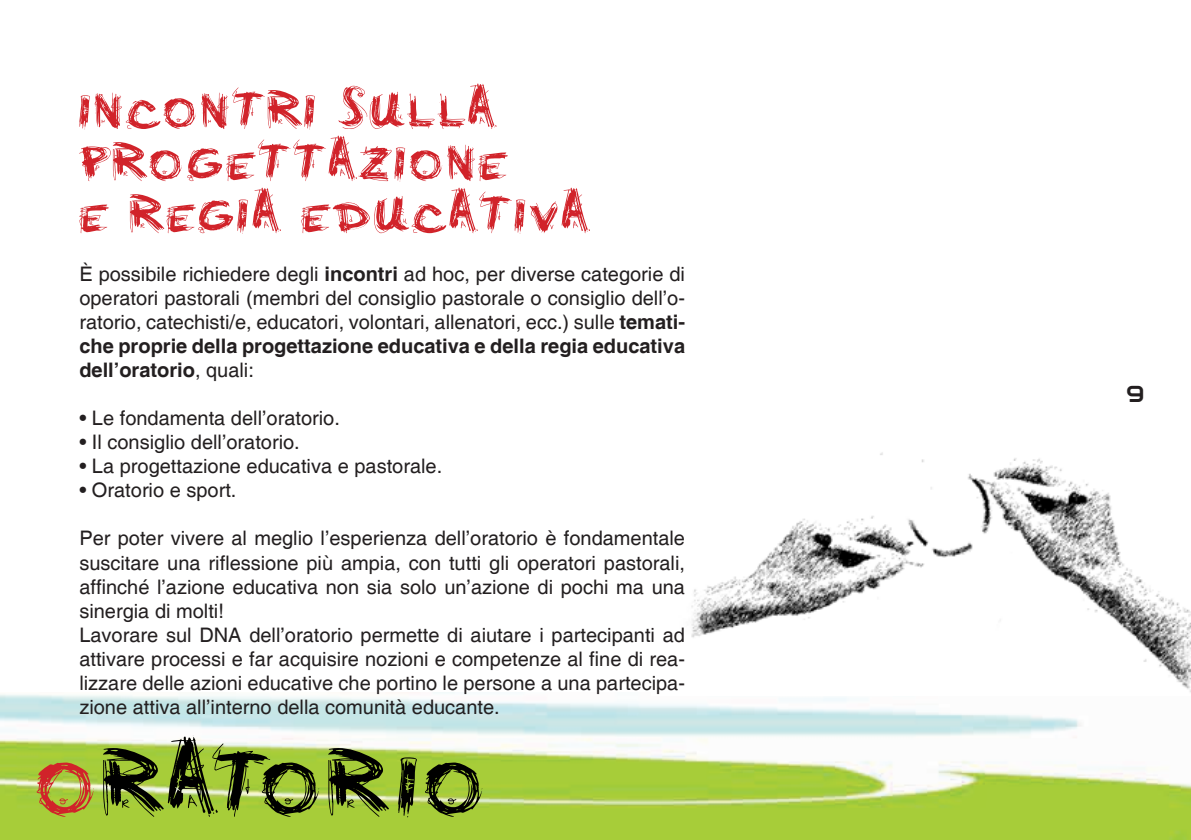
<style>
.page{position:relative;width:1191px;height:840px;background:#fff}
.page>*{position:absolute;margin:0;border:0;box-sizing:border-box;transform-origin:0 0}
.t1{font:120px "Minus";color:#000}
.t2{font:68px/52px "Minus";color:#d1232a}
.t3{font:24px "Mobyregular";color:#231f20}
.t4{font:20px/24px "Helvetica";color:#231f20;text-align:justify}
.s1{font-weight:700}
.s2{color:#d1232a}
</style>
<div class="page">
<img style="left:0;top:692px;width:1191px;height:147px">
<img style="left:651px;top:452px;width:540px;height:242px">
<h2 class="t2" style="left:79px;top:78px;width:513px">Incontri sulla progettazione<br>e regia educativa</h2>
<p class="t4" style="left:79px;top:263px;width:607px">È possibile richiedere degli <span class="s1">incontri</span> ad hoc, per diverse categorie di operatori pastorali (membri del consiglio pastorale o consiglio dell’o&shy;ratorio, catechisti/e, educatori, volontari, allenatori, ecc.) sulle <span class="s1">temati&shy;che proprie della progettazione educativa e della regia educativa dell’oratorio</span>, quali:</p>
<p class="t4" style="left:79px;top:407px;width:262px">• Le fondamenta dell’oratorio.</p>
<p class="t4" style="left:79px;top:431px;width:222px">• Il consiglio dell’oratorio.</p>
<p class="t4" style="left:79px;top:455px;width:364px">• La progettazione educativa e pastorale.</p>
<p class="t4" style="left:79px;top:479px;width:159px">• Oratorio e sport.</p>
<p class="t4" style="left:79px;top:527px;width:607px;text-align:left">Per poter vivere al meglio l’esperienza dell’oratorio è fondamentale suscitare una riflessione più ampia, con tutti gli operatori pastorali, affinché l’azione educativa non sia solo un’azione di pochi ma una sinergia di molti!<br>Lavorare sul DNA dell’oratorio permette di aiutare i partecipanti ad attivare processi e far acquisire nozioni e competenze al fine di rea&shy;lizzare delle azioni educative che portino le persone a una partecipa&shy;zione attiva all’interno della comunità educante.</p>
<h1 class="t1" style="left:37px;top:707px;width:456px"><span class="s2">O</span>RATORIO</h1>
<p class="t3" style="left:1124px;top:378px;width:24px">9</p>
</div>
